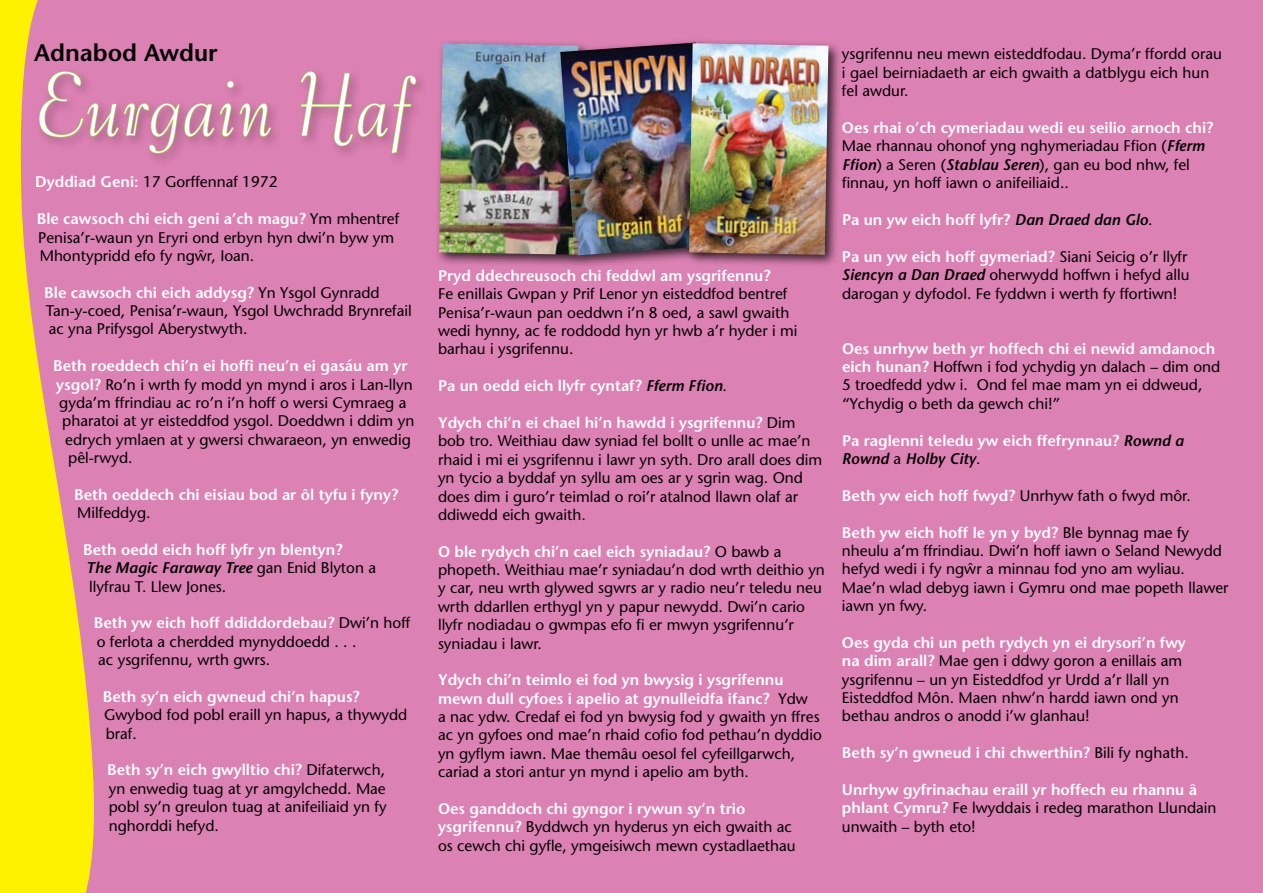
<style>
.page{position:relative;width:1263px;height:893px;background:#dc81b3}
.page>*{position:absolute;margin:0;border:0;box-sizing:border-box;transform-origin:0 0}
.t1{font:90px "Bernhard Tango BT";color:#fff}
.t2{font:600 24px "Stone Sans";color:#000}
.t3{font:italic 600 15.45px "Stone Sans";color:#000}
.t4{font:15.3px/18.3px "Stone Sans";color:#000}
.t5{font:600 15.3px/18.3px "Stone Sans";color:#fff}
.s1{font-weight:600;color:#fff}
.s2{font-weight:400;font-style:normal;font-size:15.3px}
.s3{font-style:italic;font-size:15.45px;color:#000}
.s4{font-weight:400;color:#000}
.s5{font-weight:600;font-style:italic;font-size:15.45px}
</style>
<div class="page">
<svg style="left:0;top:0;width:94px;height:893px;fill:#fff200"></svg>
<div style="left:33px;top:66px;width:396px;height:100px;background:#dc81b3"></div>
<svg style="left:38px;top:71px;width:234px;height:83px"></svg>
<svg style="left:300px;top:71px;width:117px;height:84px"></svg>
<div style="left:434px;top:39px;width:157px;height:229px;background:#000;opacity:.75"></div>
<img style="left:439px;top:43px;width:116px;height:212px">
<div style="left:555px;top:37px;width:167px;height:231px;background:#000;opacity:.75"></div>
<img style="left:560px;top:43px;width:124px;height:213px">
<div style="left:684px;top:38px;width:157px;height:230px;background:#000;opacity:.75"></div>
<img style="left:689px;top:43px;width:139px;height:212px">
<h2 class="t2" style="left:34px;top:37px;width:185px">Adnabod Awdur</h2>
<h1 class="t1" style="left:34px;top:51px;width:379px">Eurgain Haf</h1>
<p class="t4" style="left:35px;top:173px;width:244px"><span class="s1">Dyddiad Geni:</span> 17 Gorffennaf 1972</p>
<p class="t4" style="left:37px;top:210px;width:364px"><span class="s1">Ble cawsoch chi eich geni a’ch magu?</span> Ym mhentref<br>Penisa’r-waun yn Eryri ond erbyn hyn dwi’n byw ym<br>Mhontypridd efo fy ngwˆ r, Ioan.</p>
<p class="t4" style="left:44px;top:283px;width:369px"><span class="s1">Ble cawsoch chi eich addysg?</span> Yn Ysgol Gynradd<br>Tan-y-coed, Penisa’r-waun, Ysgol Uwchradd Brynrefail ac yna Prifysgol Aberystwyth.</p>
<p class="t5" style="left:53px;top:356px;width:356px">Beth roeddech chi’n ei hoffi neu’n ei gasáu am yr</p>
<p class="t4" style="left:56px;top:375px;width:358px"><span class="s1">ysgol?</span> Ro’n i wrth fy modd yn mynd i aros i Lan-llyn</p>
<p class="t4" style="left:59px;top:393px;width:349px">gyda’m ffrindiau ac ro’n i’n hoff o wersi Cymraeg a</p>
<p class="t4" style="left:62px;top:412px;width:354px">pharatoi at yr eisteddfod ysgol. Doeddwn i ddim yn</p>
<p class="t4" style="left:65px;top:430px;width:347px">edrych ymlaen at y gwersi chwaraeon, yn enwedig</p>
<p class="t4" style="left:68px;top:448px;width:66px">pêl-rwyd.</p>
<p class="t5" style="left:74px;top:485px;width:325px">Beth oeddech chi eisiau bod ar ôl tyfu i fyny?</p>
<p class="t4" style="left:77px;top:503px;width:75px">Milfeddyg.</p>
<p class="t5" style="left:83px;top:540px;width:261px">Beth oedd eich hoff lyfr yn blentyn?</p>
<p class="t3" style="left:86px;top:558px;width:291px">The Magic Faraway Tree <span class="s2">gan Enid Blyton a</span></p>
<p class="t4" style="left:89px;top:577px;width:139px">llyfrau T. Llew Jones.</p>
<p class="t4" style="left:94px;top:614px;width:318px"><span class="s1">Beth yw eich hoff ddiddordebau?</span> Dwi’n hoff o ferlota a cherdded mynyddoedd . . .<br>ac ysgrifennu, wrth gwrs.</p>
<p class="t5" style="left:103px;top:687px;width:258px">Beth sy’n eich gwneud chi’n hapus?</p>
<p class="t4" style="left:104px;top:706px;width:305px">Gwybod fod pobl eraill yn hapus, a thywydd braf.</p>
<p class="t4" style="left:107px;top:761px;width:281px;text-align:justify"><span class="s1">Beth sy’n eich gwylltio chi?</span> Difaterwch, yn enwedig tuag at yr amgylchedd. Mae pobl sy’n greulon tuag at anifeiliaid yn fy nghorddi hefyd.</p>
<p class="t5" style="left:438px;top:266px;width:334px">Pryd ddechreusoch chi feddwl am ysgrifennu?</p>
<p class="t4" style="left:438px;top:285px;width:361px">Fe enillais Gwpan y Prif Lenor yn eisteddfod bentref Penisa’r-waun pan oeddwn i’n 8 oed, a sawl gwaith wedi hynny, ac fe roddodd hyn yr hwb a’r hyder i mi barhau i ysgrifennu.</p>
<p class="t5" style="left:438px;top:377px;width:290px">Pa un oedd eich llyfr cyntaf? <span class="s3">Fferm Ffion</span><span class="s4">.</span></p>
<p class="t4" style="left:438px;top:413px;width:386px"><span class="s1">Ydych chi’n ei chael hi’n hawdd i ysgrifennu?</span> Dim bob tro. Weithiau daw syniad fel bollt o unlle ac mae’n rhaid i mi ei ysgrifennu i lawr yn syth. Dro arall does dim yn tycio a byddaf yn syllu am oes ar y sgrin wag. Ond does dim i guro’r teimlad o roi’r atalnod llawn olaf ar ddiwedd eich gwaith.</p>
<p class="t4" style="left:438px;top:542px;width:388px"><span class="s1">O ble rydych chi’n cael eich syniadau?</span> O bawb a phopeth. Weithiau mae’r syniadau’n dod wrth deithio yn y car, neu wrth glywed sgwrs ar y radio neu’r teledu neu wrth ddarllen erthygl yn y papur newydd. Dwi’n cario llyfr nodiadau o gwmpas efo fi er mwyn ysgrifennu’r syniadau i lawr.</p>
<p class="t4" style="left:438px;top:671px;width:385px"><span class="s1">Ydych chi’n teimlo ei fod yn bwysig i ysgrifennu mewn dull cyfoes i apelio at gynulleidfa ifanc?</span> Ydw<br>a nac ydw. Credaf ei fod yn bwysig fod y gwaith yn ffres ac yn gyfoes ond mae’n rhaid cofio fod pethau’n dyddio yn gyflym iawn. Mae themâu oesol fel cyfeillgarwch, cariad a stori antur yn mynd i apelio am byth.</p>
<p class="t4" style="left:438px;top:799px;width:359px"><span class="s1">Oes ganddoch chi gyngor i rywun sy’n trio ysgrifennu?</span> Byddwch yn hyderus yn eich gwaith ac os cewch chi gyfle, ymgeisiwch mewn cystadlaethau</p>
<p class="t4" style="left:842px;top:45px;width:381px">ysgrifennu neu mewn eisteddfodau. Dyma’r ffordd orau i gael beirniadaeth ar eich gwaith a datblygu eich hun fel awdur.</p>
<p class="t4" style="left:842px;top:118px;width:373px"><span class="s1">Oes rhai o’ch cymeriadau wedi eu seilio arnoch chi?<br></span>Mae rhannau ohonof yng nghymeriadau Ffion (<span class="s5">Fferm Ffion</span>) a Seren (<span class="s5">Stablau Seren</span>), gan eu bod nhw, fel finnau, yn hoff iawn o anifeiliaid..</p>
<p class="t5" style="left:842px;top:210px;width:312px">Pa un yw eich hoff lyfr? <span class="s3">Dan Draed dan Glo</span><span class="s4">.</span></p>
<p class="t4" style="left:842px;top:247px;width:349px"><span class="s1">Pa un yw eich hoff gymeriad?</span> Siani Seicig o’r llyfr<br><span class="s5">Siencyn a Dan Draed</span> oherwydd hoffwn i hefyd allu darogan y dyfodol. Fe fyddwn i werth fy ffortiwn!</p>
<p class="t4" style="left:842px;top:339px;width:380px"><span class="s1">Oes unrhyw beth yr hoffech chi ei newid amdanoch eich hunan?</span> Hoffwn i fod ychydig yn dalach – dim ond 5 troedfedd ydw i. Ond fel mae mam yn ei ddweud, “Ychydig o beth da gewch chi!”</p>
<p class="t5" style="left:842px;top:431px;width:343px">Pa raglenni teledu yw eich ffefrynnau? <span class="s3">Rownd a</span></p>
<p class="t3" style="left:842px;top:449px;width:140px">Rownd <span class="s2">a</span> Holby City<span class="s2">.</span></p>
<p class="t5" style="left:842px;top:486px;width:350px">Beth yw eich hoff fwyd? <span class="s4">Unrhyw fath o fwyd môr.</span></p>
<p class="t4" style="left:842px;top:523px;width:388px"><span class="s1">Beth yw eich hoff le yn y byd?</span> Ble bynnag mae fy nheulu a’m ffrindiau. Dwi’n hoff iawn o Seland Newydd hefyd wedi i fy ngwˆ r a minnau fod yno am wyliau.<br>Mae’n wlad debyg iawn i Gymru ond mae popeth llawer iawn yn fwy.</p>
<p class="t4" style="left:842px;top:633px;width:345px"><span class="s1">Oes gyda chi un peth rydych yn ei drysori’n fwy na dim arall?</span> Mae gen i ddwy goron a enillais am ysgrifennu – un yn Eisteddfod yr Urdd a’r llall yn Eisteddfod Môn. Maen nhw’n hardd iawn ond yn bethau andros o anodd i’w glanhau!</p>
<p class="t5" style="left:842px;top:743px;width:348px">Beth sy’n gwneud i chi chwerthin? <span class="s4">Bili fy nghath.</span></p>
<p class="t5" style="left:842px;top:780px;width:376px">Unrhyw gyfrinachau eraill yr hoffech eu rhannu â phlant Cymru? <span class="s4">Fe lwyddais i redeg marathon Llundain unwaith – byth eto!</span></p>
</div>
